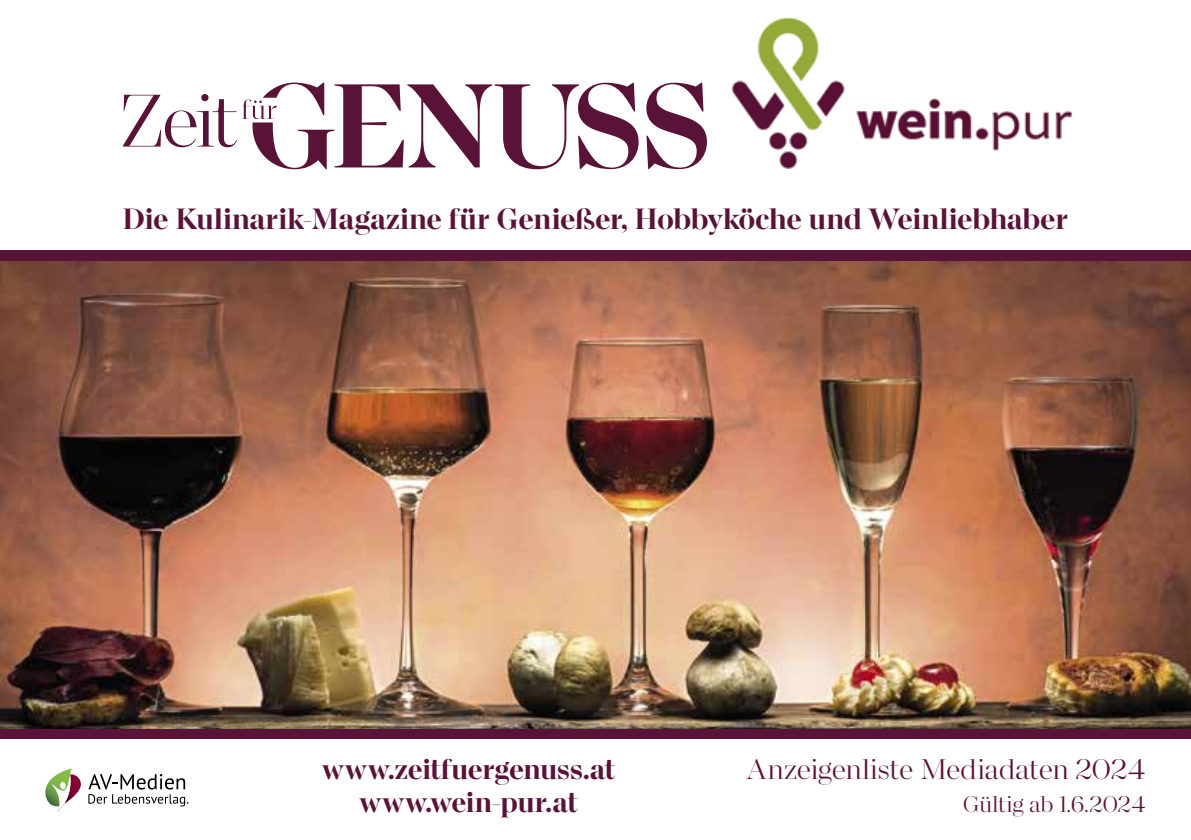
<style>
.page{position:relative;width:1191px;height:840px;background:#fff}
.page>*{position:absolute;margin:0;border:0;box-sizing:border-box;transform-origin:0 0}
.t1{font:700 31.6px "Macklin Display";letter-spacing:-.015em;color:#5a1338}
.t2{font:700 30.6px/32.6px "Macklin Display";letter-spacing:-.01em;color:#5a1338;text-align:center}
.t3{font:300 30.6px "Macklin Display";letter-spacing:-.015em;color:#5a1338}
.t4{font:300 24.4px "Macklin Display";letter-spacing:-.01em;color:#5a1338}
</style>
<div class="page">
<div style="left:0;top:250px;width:1191px;height:488px;background:#5a1338"></div>
<img style="left:0;top:261px;width:1191px;height:467px">
<svg style="left:45px;top:768px;width:36px;height:43px"></svg>
<svg style="left:88px;top:774px;width:100px;height:31px"></svg>
<img style="left:731px;top:17px;width:114px;height:153px">
<img style="left:856px;top:97px;width:217px;height:55px">
<svg style="left:646px;top:83px;width:61px;height:86px"></svg>
<svg style="left:123px;top:83px;width:515px;height:86px"></svg>
<p class="t1" style="left:123px;top:200px;width:947px">Die Kulinarik-Magazine für Genießer, Hobbyköche und Weinliebhaber</p>
<p class="t2" style="left:322px;top:751px;width:294px">www.zeitfuergenuss.at www.wein-pur.at</p>
<p class="t3" style="left:746px;top:751px;width:400px">Anzeigenliste Mediadaten 2024</p>
<p class="t4" style="left:962px;top:789px;width:184px">Gültig ab 1.6.2024</p>
</div>
